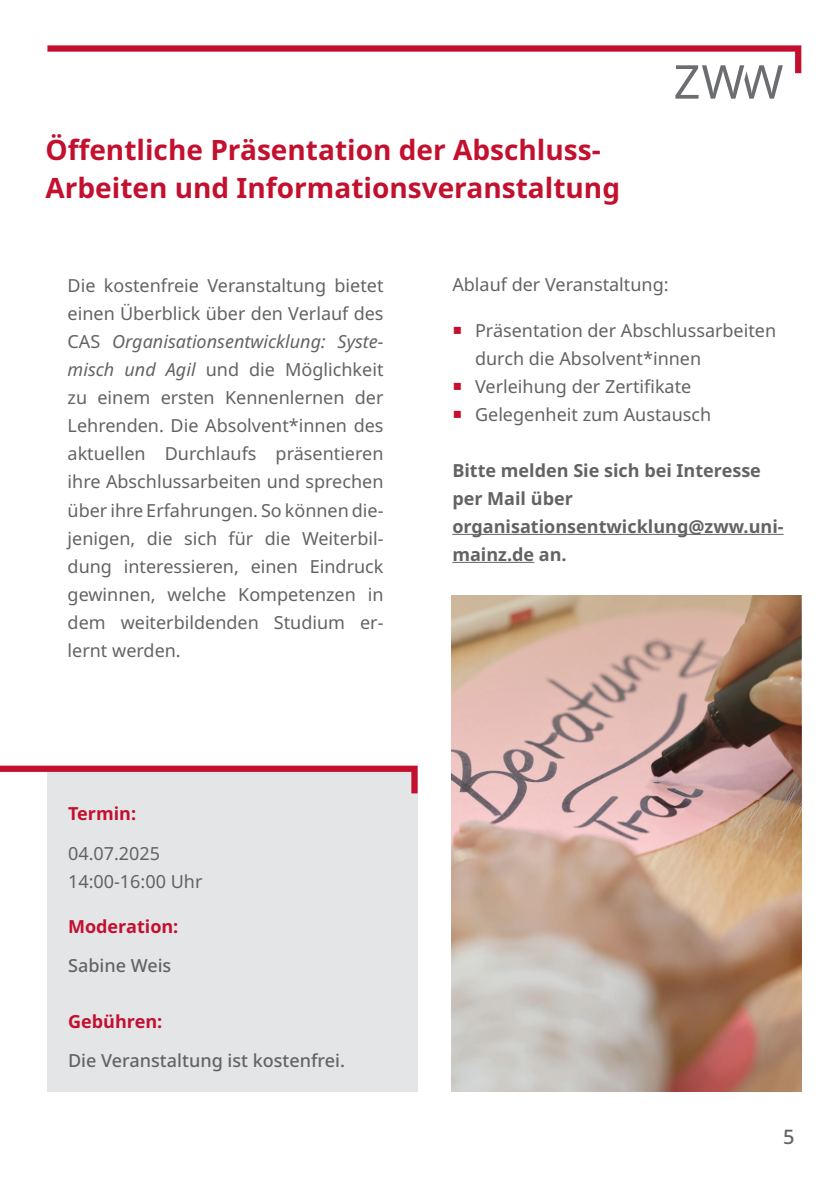
<style>
.page{position:relative;width:840px;height:1191px;background:#fff}
.page>*{position:absolute;margin:0;border:0;box-sizing:border-box;transform-origin:0 0}
.Ü1_-_14_bold{font:700 28px/38px "Noto Sans";color:#c3102e}
.t1{font:20px "Noto Sans";color:#636366}
.Bodytext_-_grau_-_block_-_Noto_regular{font:18px/28px "Noto Sans";color:#636366;text-align:justify}
.Bodytext_-_grau_-_block_-_Noto_regular-2{font:700 18px/28px "Noto Sans";color:#636366}
.Bodytext_-_grau_-_flatter_-_Noto_regular{font:18px/28px "Noto Sans";color:#636366}
.Higtligts_-_rot_-_Noto_bold{font:700 18px "Noto Sans";color:#c3102e}
.s1{font-style:italic}
</style>
<div class="page">
<svg style="left:47px;top:45px;width:753px;height:54px"></svg>
<hr style="left:452px;top:534px;width:331px;height:1px;background:#636366">
<hr style="left:452px;top:562px;width:82px;height:1px;background:#636366">
<div style="left:47px;top:765px;width:370px;height:326px;background:#e4e5e7"></div>
<svg style="left:0;top:765px;width:417px;height:28px"></svg>
<img style="left:451px;top:595px;width:349px;height:496px">
<p class="Ü1_-_14_bold" style="left:45px;top:132px;width:576px">Öffentliche Präsentation der Abschluss-<br>Arbeiten und Informationsveranstaltung</p>
<p class="Bodytext_-_grau_-_block_-_Noto_regular" style="left:68px;top:272px;width:317px">Die kostenfreie Veranstaltung bietet einen Überblick über den Verlauf des CAS <span class="s1">Organisationsentwicklung: Syste&shy;misch und Agil</span> und die Möglichkeit zu einem ersten Kennenlernen der Lehrenden. Die Absolvent*innen des aktuellen Durchlaufs präsentieren ihre Abschlussarbeiten und sprechen über ihre Erfahrungen. So können die&shy;jenigen, die sich für die Weiterbil&shy;dung interessieren, einen Eindruck gewinnen, welche Kompetenzen in dem weiterbildenden Studium er&shy;lernt werden.</p>
<p class="Bodytext_-_grau_-_block_-_Noto_regular" style="left:452px;top:271px;width:218px">Ablauf der Veranstaltung:</p>
<p class="Bodytext_-_grau_-_block_-_Noto_regular" style="left:475px;top:316px;width:302px">Präsentation der Abschlussarbeiten durch die Absolvent*innen</p>
<p class="Bodytext_-_grau_-_block_-_Noto_regular" style="left:475px;top:372px;width:218px">Verleihung der Zertifikate</p>
<p class="Bodytext_-_grau_-_block_-_Noto_regular" style="left:475px;top:400px;width:237px">Gelegenheit zum Austausch</p>
<p class="Bodytext_-_grau_-_block_-_Noto_regular-2" style="left:452px;top:456px;width:332px">Bitte melden Sie sich bei Interesse per Mail über organisationsentwicklung@zww.uni&shy;mainz.de an.</p>
<p class="Higtligts_-_rot_-_Noto_bold" style="left:68px;top:803px;width:70px">Termin:</p>
<p class="Bodytext_-_grau_-_flatter_-_Noto_regular" style="left:68px;top:839px;width:136px">04.07.2025<br>14:00-16:00 Uhr</p>
<p class="Higtligts_-_rot_-_Noto_bold" style="left:68px;top:916px;width:112px">Moderation:</p>
<p class="Bodytext_-_grau_-_flatter_-_Noto_regular" style="left:68px;top:952px;width:105px">Sabine Weis</p>
<p class="Higtligts_-_rot_-_Noto_bold" style="left:68px;top:1011px;width:96px">Gebühren:</p>
<p class="Bodytext_-_grau_-_flatter_-_Noto_regular" style="left:68px;top:1047px;width:278px">Die Veranstaltung ist kostenfrei.</p>
<p class="t1" style="left:782px;top:1123px;width:13px">5</p>
</div>
